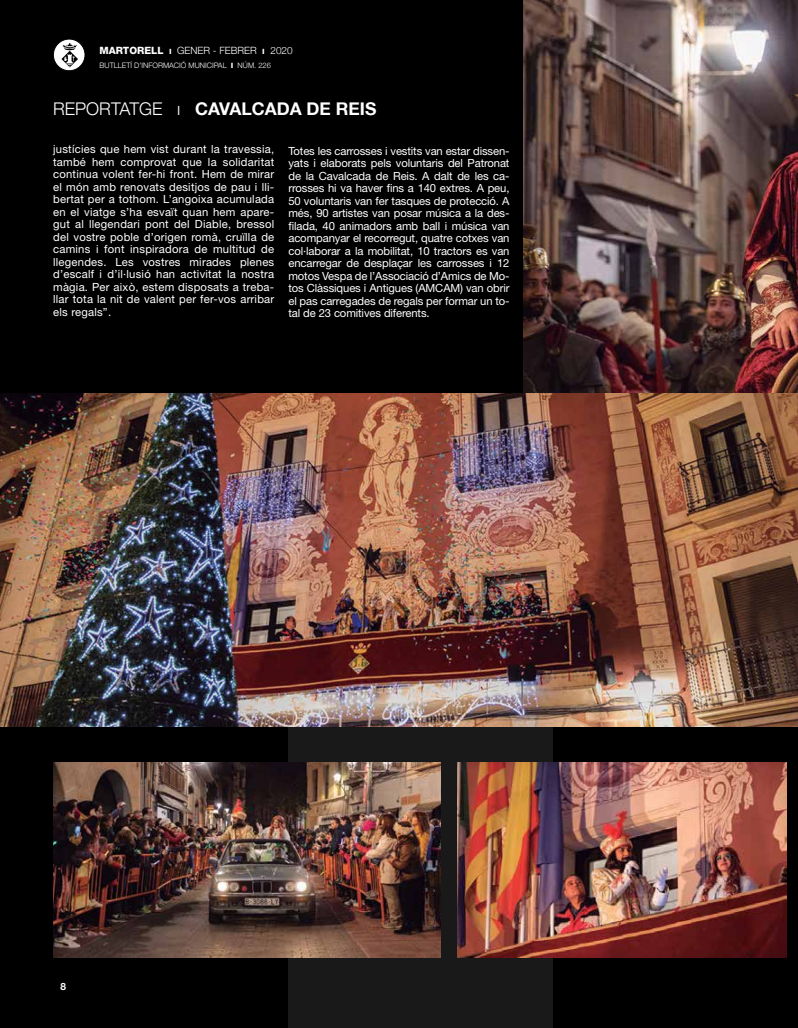
<style>
.page{position:relative;width:798px;height:1028px;background:#fff}
.page>*{position:absolute;margin:0;border:0;box-sizing:border-box;transform-origin:0 0}
.t1{font:700 17.5px "Helvetica 75";color:#fff}
.t2{font:11.25px/12.5px "Helvetica Neue";letter-spacing:-.005em;color:#fff;text-align:justify}
.t3{font:300 10px "Helvetica Neue";color:#fff}
.t4{font:700 10px "Helvetica 75";color:#fff}
.t5{font:300 7.5px "Helvetica Neue";color:#fff}
.s1{font-family:"Helvetica 85";font-weight:800}
.s2{font-weight:700}
.s3{font-weight:700;font-size:10px}
.s4{font-family:"Helvetica Neue";font-weight:300}
</style>
<div class="page">
<div style="left:0;top:0;width:797px;height:1028px;background:#000"></div>
<svg style="left:53px;top:39px;width:32px;height:32px"></svg>
<div style="left:53px;top:39px;width:32px;height:32px;border:1px solid #000;border-radius:50%"></div>
<svg style="left:61px;top:43px;width:17px;height:24px"></svg>
<img style="left:523px;top:0;width:274px;height:393px">
<div style="left:288px;top:726px;width:265px;height:302px;background:#191919"></div>
<img style="left:0;top:393px;width:797px;height:333px">
<img style="left:457px;top:762px;width:328px;height:195px">
<img style="left:53px;top:762px;width:388px;height:195px">
<p class="t3" style="left:99px;top:42px;width:195px"><span class="s1">MARTORELL</span> <span class="s2">ı</span> GENER - FEBRER <span class="s2">ı</span> 2020</p>
<p class="t5" style="left:99px;top:59px;width:173px">BUTLLETÍ D’INFORMACIÓ MUNICIPAL <span class="s3">ı</span> NÚM. 226</p>
<h1 class="t1" style="left:53px;top:98px;width:324px"><span class="s4">REPORTATGE ı</span> CAVALCADA DE REIS</h1>
<p class="t2" style="left:53px;top:143px;width:222px">justícies que hem vist durant la travessia, també hem comprovat que la solidaritat continua volent fer-hi front. Hem de mirar el món amb renovats desitjos de pau i lli&shy;bertat per a tothom. L’angoixa acumulada en el viatge s’ha esvaït quan hem apare&shy;gut al llegendari pont del Diable, bressol del vostre poble d’origen romà, cruïlla de camins i font inspiradora de multitud de llegendes. Les vostres mirades plenes d’escalf i d’il·lusió han activitat la nostra màgia. Per això, estem disposats a treba&shy;llar tota la nit de valent per fer-vos arribar els regals”.</p>
<p class="t2" style="left:288px;top:144px;width:222px">Totes les carrosses i vestits van estar dissen&shy;yats i elaborats pels voluntaris del Patronat de la Cavalcada de Reis. A dalt de les ca&shy;rrosses hi va haver fins a 140 extres. A peu, 50 voluntaris van fer tasques de protecció. A més, 90 artistes van posar música a la des&shy;filada, 40 animadors amb ball i música van acompanyar el recorregut, quatre cotxes van col·laborar a la mobilitat, 10 tractors es van encarregar de desplaçar les carrosses i 12 motos Vespa de l’Associació d’Amics de Mo&shy;tos Clàssiques i Antigues (AMCAM) van obrir el pas carregades de regals per formar un to&shy;tal de 23 comitives diferents.</p>
<p class="t4" style="left:61px;top:980px;width:7px">8</p>
</div>
